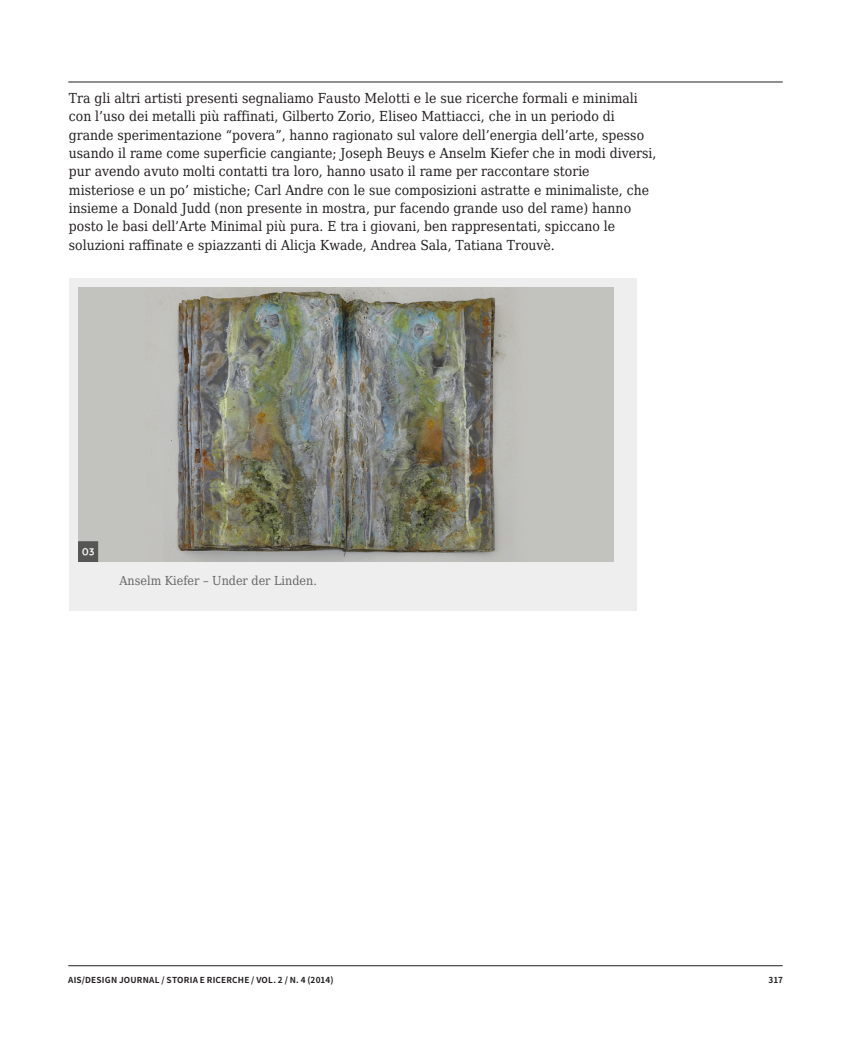
<style>
.page{position:relative;width:851px;height:1063px;background:#fff}
.page>*{position:absolute;margin:0;border:0;box-sizing:border-box;transform-origin:0 0}
.t1{font:13.8px/18.3px "DejaVu Serif Condensed";color:#231f20}
.t2{font:12.45px "DejaVu Serif Condensed";color:#666}
.t3{font:700 8.25px "Noto Sans SC";letter-spacing:.025em;color:#231f20}
</style>
<div class="page">
<hr style="left:68px;top:82px;width:714px;height:1px;background:#231f20">
<hr style="left:68px;top:965px;width:714px;height:1px;background:#231f20">
<div style="left:69px;top:278px;width:567px;height:333px;background:#eee"></div>
<img style="left:78px;top:287px;width:535px;height:275px">
<p class="t1" style="left:69px;top:89px;width:589px">Tra gli altri artisti presenti segnaliamo Fausto Melotti e le sue ricerche formali e minimali con l’uso dei metalli più raffinati, Gilberto Zorio, Eliseo Mattiacci, che in un periodo di grande sperimentazione “povera”, hanno ragionato sul valore dell’energia dell’arte, spesso usando il rame come superficie cangiante; Joseph Beuys e Anselm Kiefer che in modi diversi, pur avendo avuto molti contatti tra loro, hanno usato il rame per raccontare storie misteriose e un po’ mistiche; Carl Andre con le sue composizioni astratte e minimaliste, che insieme a Donald Judd (non presente in mostra, pur facendo grande uso del rame) hanno posto le basi dell’Arte Minimal più pura. E tra i giovani, ben rappresentati, spiccano le soluzioni raffinate e spiazzanti di Alicja Kwade, Andrea Sala, Tatiana Trouvè.</p>
<p class="t2" style="left:119px;top:571px;width:199px">Anselm Kiefer – Under der Linden.</p>
<p class="t3" style="left:68px;top:975px;width:267px">AIS/DESIGN JOURNAL / STORIA E RICERCHE / VOL. 2 / N. 4 (2014)</p>
<p class="t3" style="left:768px;top:975px;width:16px">317</p>
</div>
